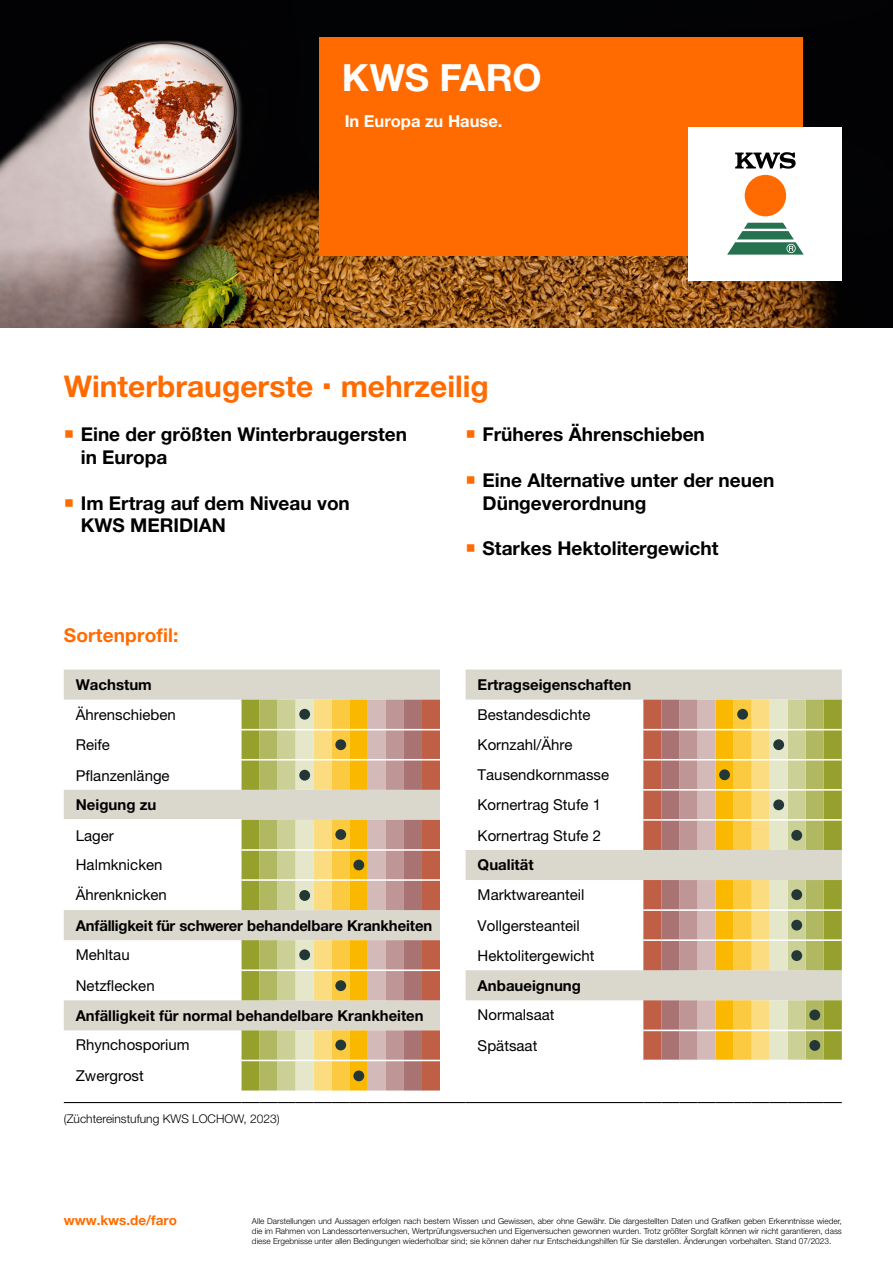
<style>
.page{position:relative;width:893px;height:1263px;background:#fff}
.page>*{position:absolute;margin:0;border:0;box-sizing:border-box;transform-origin:0 0}
.t1{font:700 37.5px "Helvetica Neue LT Pro";letter-spacing:-.01em;color:#fff}
.t2{font:700 30px "Helvetica Neue LT Pro";color:#ff6b00}
.t3{font:700 19.05px/22.8px "Helvetica Neue LT Pro";color:#000}
.t4{font:700 19.05px "Helvetica Neue LT Pro";letter-spacing:.01em;color:#ff6b00}
.t5{font:700 16.5px "Helvetica Neue LT Pro";color:#fff}
.t6{font:15px "Helvetica Neue LT Pro";color:#000}
.t7{font:700 15px "Helvetica Neue LT Pro";color:#000}
.t8{font:700 13.5px "Helvetica Neue LT Pro";color:#ff6b00}
.t9{font:300 12px "Helvetica Neue LT Pro";color:#000}
.t10{font:300 8.25px/9.9px "Helvetica Neue LT Pro";color:#000;text-align:justify}
</style>
<div class="page">
<img style="left:0;top:0;width:893px;height:327px">
<div style="left:319px;top:37px;width:484px;height:218px;background:#ff6b00"></div>
<div style="left:689px;top:127px;width:153px;height:153px;background:#fff"></div>
<svg style="left:727px;top:223px;width:77px;height:32px"></svg>
<div style="left:745px;top:175px;width:41px;height:41px;background:#ff6b00;border-radius:50%"></div>
<svg style="left:735px;top:152px;width:61px;height:17px"></svg>
<svg style="left:64px;top:669px;width:778px;height:361px"></svg>
<svg style="left:242px;top:700px;width:600px;height:390px;background:#a8af55"></svg>
<svg style="left:260px;top:700px;width:564px;height:390px;background:#bcc17e"></svg>
<svg style="left:278px;top:700px;width:528px;height:390px;background:#d0d3a7"></svg>
<svg style="left:296px;top:700px;width:492px;height:390px;background:#e3e4cc"></svg>
<svg style="left:314px;top:700px;width:456px;height:390px;background:#f5dc94"></svg>
<svg style="left:332px;top:700px;width:420px;height:390px;background:#f4cf67"></svg>
<svg style="left:350px;top:700px;width:384px;height:390px;background:#f3c33b"></svg>
<svg style="left:368px;top:700px;width:347px;height:390px;background:#d7c1bf"></svg>
<svg style="left:386px;top:700px;width:311px;height:390px;background:#c7a8a6"></svg>
<svg style="left:404px;top:700px;width:275px;height:390px;background:#b98e8b"></svg>
<svg style="left:422px;top:700px;width:239px;height:390px"></svg>
<hr style="left:64px;top:729px;width:178px;height:1px;background:#fff">
<svg style="left:242px;top:729px;width:198px;height:1px"></svg>
<hr style="left:64px;top:759px;width:178px;height:1px;background:#fff">
<svg style="left:242px;top:759px;width:198px;height:1px"></svg>
<hr style="left:64px;top:819px;width:178px;height:2px;background:#fff">
<hr style="left:64px;top:969px;width:178px;height:2px;background:#fff">
<svg style="left:242px;top:969px;width:198px;height:2px"></svg>
<svg style="left:242px;top:1060px;width:198px;height:1px"></svg>
<hr style="left:466px;top:729px;width:177px;height:1px;background:#fff">
<svg style="left:643px;top:729px;width:199px;height:1px"></svg>
<hr style="left:466px;top:759px;width:177px;height:1px;background:#fff">
<svg style="left:643px;top:759px;width:199px;height:1px"></svg>
<hr style="left:466px;top:789px;width:177px;height:2px;background:#fff">
<svg style="left:643px;top:789px;width:199px;height:2px"></svg>
<hr style="left:466px;top:819px;width:177px;height:2px;background:#fff">
<svg style="left:643px;top:819px;width:199px;height:2px"></svg>
<hr style="left:466px;top:909px;width:177px;height:2px;background:#fff">
<svg style="left:643px;top:909px;width:199px;height:2px"></svg>
<hr style="left:466px;top:939px;width:177px;height:2px;background:#fff">
<svg style="left:643px;top:939px;width:199px;height:2px"></svg>
<hr style="left:466px;top:1029px;width:177px;height:2px;background:#fff">
<svg style="left:643px;top:1029px;width:199px;height:2px"></svg>
<hr style="left:466px;top:1060px;width:177px;height:1px;background:#fff">
<svg style="left:643px;top:1060px;width:199px;height:1px"></svg>
<hr style="left:64px;top:1102px;width:178px;height:1px;background:#000">
<svg style="left:242px;top:1102px;width:224px;height:1px"></svg>
<hr style="left:466px;top:1102px;width:177px;height:1px;background:#000">
<svg style="left:643px;top:1102px;width:199px;height:1px"></svg>
<svg style="left:242px;top:849px;width:198px;height:2px"></svg>
<svg style="left:242px;top:879px;width:198px;height:2px"></svg>
<div style="left:299px;top:709px;width:11px;height:11px;background:#233737;border-radius:50%"></div>
<div style="left:737px;top:709px;width:11px;height:11px;background:#233737;border-radius:50%"></div>
<div style="left:335px;top:739px;width:11px;height:11px;background:#233737;border-radius:50%"></div>
<div style="left:773px;top:739px;width:11px;height:11px;background:#233737;border-radius:50%"></div>
<div style="left:299px;top:770px;width:11px;height:11px;background:#233737;border-radius:50%"></div>
<div style="left:719px;top:769px;width:11px;height:11px;background:#233737;border-radius:50%"></div>
<div style="left:773px;top:799px;width:11px;height:11px;background:#233737;border-radius:50%"></div>
<div style="left:335px;top:829px;width:11px;height:11px;background:#233737;border-radius:50%"></div>
<div style="left:791px;top:830px;width:11px;height:11px;background:#233737;border-radius:50%"></div>
<div style="left:353px;top:859px;width:11px;height:11px;background:#233737;border-radius:50%"></div>
<div style="left:299px;top:890px;width:11px;height:11px;background:#233737;border-radius:50%"></div>
<div style="left:791px;top:889px;width:11px;height:11px;background:#233737;border-radius:50%"></div>
<div style="left:791px;top:920px;width:11px;height:10px;background:#233737;border-radius:50%"></div>
<div style="left:299px;top:949px;width:11px;height:11px;background:#233737;border-radius:50%"></div>
<div style="left:791px;top:950px;width:11px;height:11px;background:#233737;border-radius:50%"></div>
<div style="left:335px;top:980px;width:11px;height:11px;background:#233737;border-radius:50%"></div>
<div style="left:809px;top:1009px;width:11px;height:11px;background:#233737;border-radius:50%"></div>
<div style="left:335px;top:1039px;width:11px;height:11px;background:#233737;border-radius:50%"></div>
<div style="left:809px;top:1040px;width:11px;height:11px;background:#233737;border-radius:50%"></div>
<div style="left:353px;top:1070px;width:11px;height:11px;background:#233737;border-radius:50%"></div>
<h1 class="t1" style="left:342px;top:54px;width:201px">KWS FARO</h1>
<h3 class="t5" style="left:345px;top:111px;width:159px">In Europa zu Hause.</h3>
<h2 class="t2" style="left:64px;top:368px;width:427px">Winterbraugerste mehrzeilig</h2>
<h3 class="t3" style="left:81px;top:422px;width:328px">Eine der größten Winterbraugersten in Europa</h3>
<h3 class="t3" style="left:81px;top:491px;width:271px">Im Ertrag auf dem Niveau von<br>KWS MERIDIAN</h3>
<h3 class="t3" style="left:483px;top:422px;width:224px">Früheres Ährenschieben</h3>
<h3 class="t3" style="left:483px;top:468px;width:293px">Eine Alternative unter der neuen<br>Düngeverordnung</h3>
<h3 class="t3" style="left:483px;top:537px;width:237px">Starkes Hektolitergewicht</h3>
<h3 class="t4" style="left:64px;top:623px;width:116px">Sortenprofil:</h3>
<h3 class="t7" style="left:76px;top:675px;width:78px">Wachstum</h3>
<h3 class="t7" style="left:478px;top:675px;width:155px">Ertragseigenschaften</h3>
<h3 class="t6" style="left:76px;top:705px;width:102px">Ährenschieben</h3>
<h3 class="t6" style="left:478px;top:705px;width:114px">Bestandesdichte</h3>
<h3 class="t6" style="left:76px;top:736px;width:36px">Reife</h3>
<h3 class="t6" style="left:478px;top:736px;width:96px">Kornzahl/Ähre</h3>
<h3 class="t6" style="left:76px;top:766px;width:95px">Pflanzenlänge</h3>
<h3 class="t6" style="left:478px;top:766px;width:133px">Tausendkornmasse</h3>
<h3 class="t7" style="left:76px;top:795px;width:82px">Neigung zu</h3>
<h3 class="t6" style="left:478px;top:796px;width:125px">Kornertrag Stufe 1</h3>
<h3 class="t6" style="left:76px;top:826px;width:40px">Lager</h3>
<h3 class="t6" style="left:478px;top:826px;width:125px">Kornertrag Stufe 2</h3>
<h3 class="t6" style="left:76px;top:856px;width:88px">Halmknicken</h3>
<h3 class="t7" style="left:478px;top:856px;width:58px">Qualität</h3>
<h3 class="t6" style="left:76px;top:886px;width:93px">Ährenknicken</h3>
<h3 class="t6" style="left:478px;top:886px;width:108px">Marktwareanteil</h3>
<h3 class="t7" style="left:76px;top:916px;width:358px">Anfälligkeit für schwerer behandelbare Krankheiten</h3>
<h3 class="t6" style="left:478px;top:916px;width:104px">Vollgersteanteil</h3>
<h3 class="t6" style="left:76px;top:946px;width:55px">Mehltau</h3>
<h3 class="t6" style="left:478px;top:947px;width:118px">Hektolitergewicht</h3>
<h3 class="t6" style="left:76px;top:977px;width:80px">Netzflecken</h3>
<h3 class="t7" style="left:478px;top:976px;width:105px">Anbaueignung</h3>
<h3 class="t7" style="left:76px;top:1006px;width:349px">Anfälligkeit für normal behandelbare Krankheiten</h3>
<h3 class="t6" style="left:478px;top:1006px;width:78px">Normalsaat</h3>
<h3 class="t6" style="left:76px;top:1036px;width:115px">Rhynchosporium</h3>
<h3 class="t6" style="left:478px;top:1036px;width:61px">Spätsaat</h3>
<h3 class="t6" style="left:76px;top:1067px;width:70px">Zwergrost</h3>
<h3 class="t9" style="left:64px;top:1111px;width:217px">(Züchtereinstufung KWS LOCHOW, 2023)</h3>
<h3 class="t8" style="left:64px;top:1211px;width:115px">www.kws.de/faro</h3>
<p class="t10" style="left:252px;top:1216px;width:591px">Alle Darstellungen und Aussagen erfolgen nach bestem Wissen und Gewissen, aber ohne Gewähr. Die dargestellten Daten und Grafiken geben Erkenntnisse wieder, die im Rahmen von Landessortenversuchen, Wertprüfungsversuchen und Eigenversuchen gewonnen wurden. Trotz größter Sorgfalt können wir nicht garantieren, dass diese Ergebnisse unter allen Bedingungen wiederholbar sind; sie können daher nur Entscheidungshilfen für Sie darstellen. Änderungen vorbehalten. Stand 07/2023.</p>
</div>
